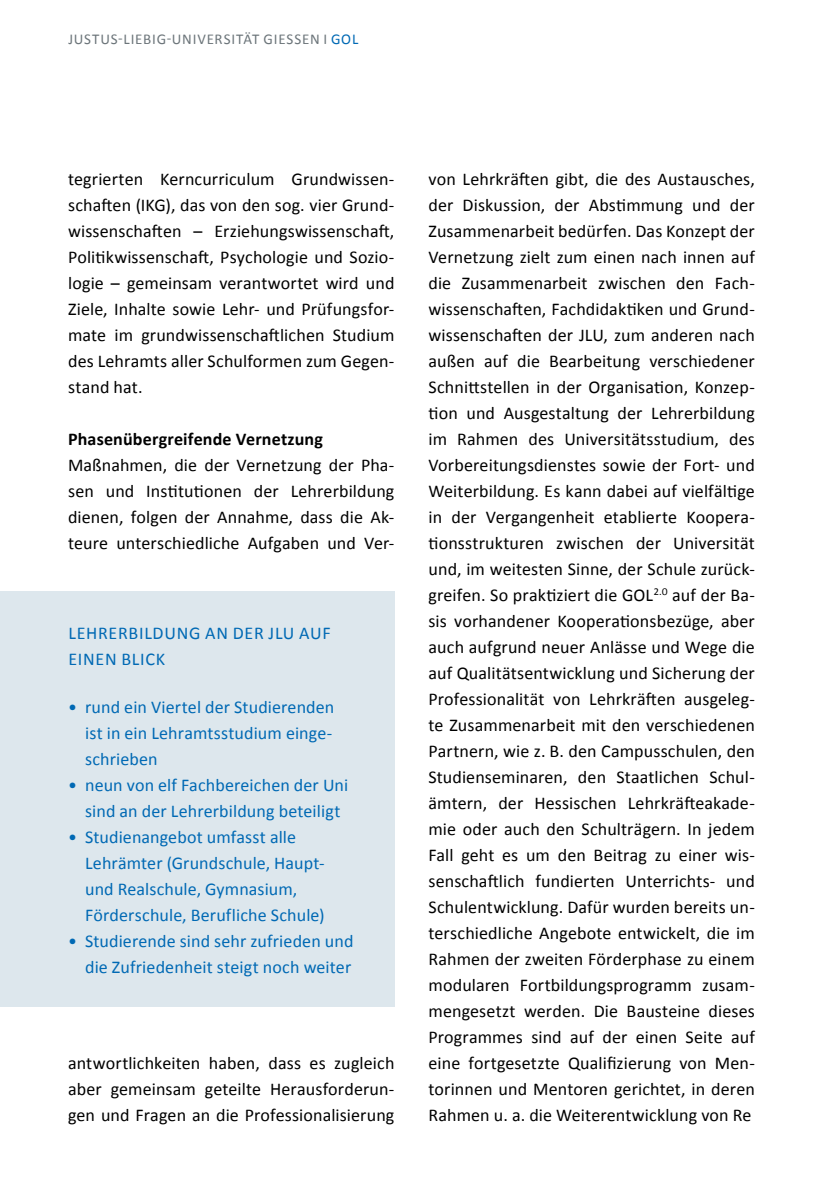
<style>
.page{position:relative;width:823px;height:1191px;background:#fff}
.page>*{position:absolute;margin:0;border:0;box-sizing:border-box;transform-origin:0 0}
.p_-_Copytext{font:18px/26px "Calibri";letter-spacing:.005em;color:#000;text-align:justify}
.p_-_Copytext_KEIN_Ab{font:18px/26px "Calibri";letter-spacing:.005em;color:#000;text-align:justify}
.t1{font:18px/26px "Calibri";letter-spacing:.005em;color:#0069b4;text-align:justify}
.t2{font:18px/26px "Calibri";letter-spacing:.04em;color:#0069b4}
.p_-_Copytext_KEIN_Ab-2{font:700 18px "Calibri";letter-spacing:.01em;color:#000}
.t3{font:15px "Calibri";letter-spacing:.05em;color:#6c757a}
.s1{color:#0069b4}
</style>
<div class="page">
<div style="left:0;top:591px;width:394px;height:415px;background:#dde7ed"></div>
<p class="t3" style="left:68px;top:29px;width:291px">JUSTUS-LIEBIG-UNIVERSITÄT GIESSEN I <span class="s1">GOL</span></p>
<p class="p_-_Copytext_KEIN_Ab" style="left:68px;top:166px;width:327px">tegrierten Kerncurriculum Grundwissen&shy;schaften (IKG), das von den sog. vier Grund&shy;wissenschaften – Erziehungswissenschaft, Politikwissenschaft, Psychologie und Sozio&shy;logie – gemeinsam verantwortet wird und Ziele, Inhalte sowie Lehr- und Prüfungsfor&shy;mate im grundwissenschaftlichen Studium des Lehramts aller Schulformen zum Gegen&shy;stand hat.</p>
<p class="p_-_Copytext_KEIN_Ab-2" style="left:68px;top:427px;width:256px">Phasenübergreifende Vernetzung</p>
<p class="p_-_Copytext" style="left:68px;top:452px;width:327px">Maßnahmen, die der Vernetzung der Pha&shy;sen und Institutionen der Lehrerbildung dienen, folgen der Annahme, dass die Ak&shy;teure unterschiedliche Aufgaben und Ver-</p>
<p class="t2" style="left:68px;top:620px;width:263px">LEHRERBILDUNG AN DER JLU AUF<br>EINEN BLICK</p>
<p class="t1" style="left:85px;top:693px;width:251px;text-indent:-17px">• rund ein Viertel der Studierenden ist in ein Lehramtsstudium einge&shy;schrieben</p>
<p class="t1" style="left:68px;top:771px;width:281px;text-align:center">• neun von elf Fachbereichen der Uni sind an der Lehrerbildung beteiligt</p>
<p class="t1" style="left:85px;top:823px;width:241px;text-align:left;text-indent:-17px">• Studienangebot umfasst alle<br>Lehrämter (Grundschule, Haupt&shy;und Realschule, Gymnasium,<br>Förderschule, Berufliche Schule)</p>
<p class="t1" style="left:68px;top:927px;width:287px;text-align:right">• Studierende sind sehr zufrieden und die Zufriedenheit steigt noch weiter</p>
<p class="p_-_Copytext" style="left:68px;top:1050px;width:327px">antwortlichkeiten haben, dass es zugleich aber gemeinsam geteilte Herausforderun&shy;gen und Fragen an die Professionalisierung</p>
<p class="p_-_Copytext" style="left:428px;top:166px;width:328px">von Lehrkräften gibt, die des Austausches, der Diskussion, der Abstimmung und der Zusammenarbeit bedürfen. Das Konzept der Vernetzung zielt zum einen nach innen auf die Zusammenarbeit zwischen den Fach&shy;wissenschaften, Fachdidaktiken und Grund&shy;wissenschaften der JLU, zum anderen nach außen auf die Bearbeitung verschiedener Schnittstellen in der Organisation, Konzep&shy;tion und Ausgestaltung der Lehrerbildung im Rahmen des Universitätsstudium, des Vorbereitungsdienstes sowie der Fort- und Weiterbildung. Es kann dabei auf vielfältige in der Vergangenheit etablierte Koopera&shy;tionsstrukturen zwischen der Universität und, im weitesten Sinne, der Schule zurück&shy;greifen. So praktiziert die GOL<sup>2.0</sup> auf der Ba&shy;sis vorhandener Kooperationsbezüge, aber auch aufgrund neuer Anlässe und Wege die auf Qualitätsentwicklung und Sicherung der Professionalität von Lehrkräften ausgeleg&shy;te Zusammenarbeit mit den verschiedenen Partnern, wie z. B. den Campusschulen, den Studienseminaren, den Staatlichen Schul&shy;ämtern, der Hessischen Lehrkräfteakade&shy;mie oder auch den Schulträgern. In jedem Fall geht es um den Beitrag zu einer wis&shy;senschaftlich fundierten Unterrichts- und Schulentwicklung. Dafür wurden bereits un&shy;terschiedliche Angebote entwickelt, die im Rahmen der zweiten Förderphase zu einem modularen Fortbildungsprogramm zusam&shy;mengesetzt werden. Die Bausteine dieses Programmes sind auf der einen Seite auf eine fortgesetzte Qualifizierung von Men&shy;torinnen und Mentoren gerichtet, in deren Rahmen u. a. die Weiterentwicklung von Re</p>
</div>
